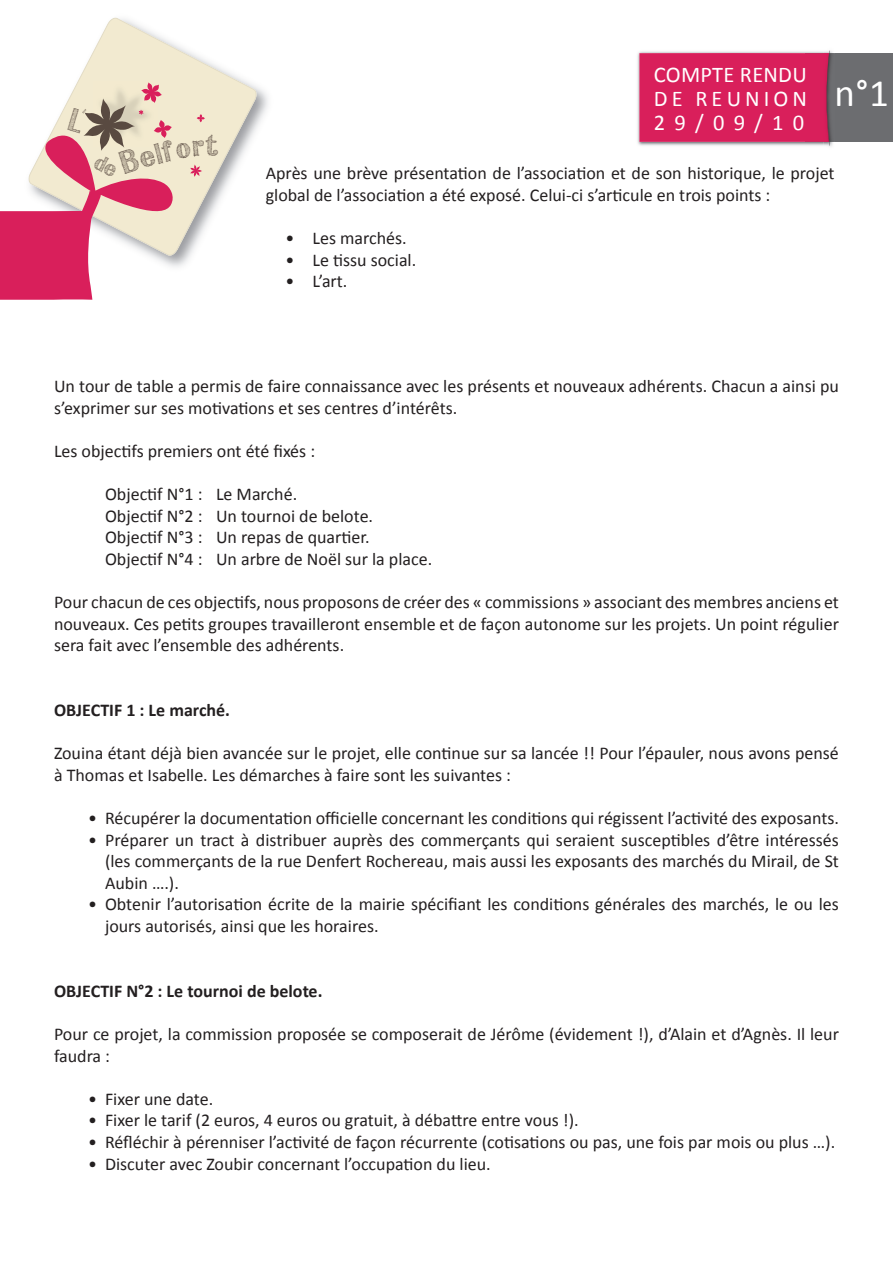
<style>
.page{position:relative;width:893px;height:1263px;background:#fff}
.page>*{position:absolute;margin:0;border:0;box-sizing:border-box;transform-origin:0 0}
.t1{font:39px "Calibri";color:#fff}
.t2{font:22.5px/24px "Calibri";letter-spacing:.18em;color:#fff;text-align:justify}
.t3{font:18px/21.6px "Calibri";color:#231f20}
.t4{font:700 18px "Calibri";color:#231f20}
</style>
<div class="page">
<div style="left:805px;top:53px;width:88px;height:89px;background:#6c6d70"></div>
<img style="left:637px;top:53px;width:2px;height:91px">
<img style="left:829px;top:50px;width:4px;height:97px">
<svg style="left:639px;top:51px;width:191px;height:95px;background:#d62b62"></svg>
<svg style="left:77px;top:18px;width:180px;height:188px"></svg>
<svg style="left:0;top:82px;width:219px;height:218px"></svg>
<p class="t2" style="left:654px;top:62px;width:155px">COMPTE RENDU DE REUNION 29/09/10</p>
<h1 class="t1" style="left:835px;top:69px;width:56px">n°1</h1>
<p class="t3" style="left:266px;top:163px;width:570px">Après une brève présentation de l’association et de son historique, le projet global de l’association a été exposé. Celui-ci s’articule en trois points :</p>
<p class="t3" style="left:286px;top:227px;width:123px">• Les marchés.</p>
<p class="t3" style="left:286px;top:249px;width:132px">• Le tissu social.</p>
<p class="t3" style="left:286px;top:271px;width:63px">• L’art.</p>
<p class="t3" style="left:54px;top:375px;width:786px">Un tour de table a permis de faire connaissance avec les présents et nouveaux adhérents. Chacun a ainsi pu s’exprimer sur ses motivations et ses centres d’intérêts.</p>
<p class="t3" style="left:54px;top:440px;width:263px">Les objectifs premiers ont été fixés :</p>
<p class="t3" style="left:105px;top:483px;width:329px">Objectif N°1 : Le Marché.<br>Objectif N°2 : Un tournoi de belote.<br>Objectif N°3 : Un repas de quartier.<br>Objectif N°4 : Un arbre de Noël sur la place.</p>
<p class="t3" style="left:54px;top:591px;width:786px;text-align:justify">Pour chacun de ces objectifs, nous proposons de créer des « commissions » associant des membres anciens et nouveaux. Ces petits groupes travailleront ensemble et de façon autonome sur les projets. Un point régulier sera fait avec l’ensemble des adhérents.</p>
<p class="t4" style="left:54px;top:698px;width:178px">OBJECTIF 1 : Le marché.</p>
<p class="t3" style="left:54px;top:742px;width:786px">Zouina étant déjà bien avancée sur le projet, elle continue sur sa lancée !! Pour l’épauler, nous avons pensé à Thomas et Isabelle. Les démarches à faire sont les suivantes :</p>
<p class="t3" style="left:88px;top:807px;width:752px">• Récupérer la documentation officielle concernant les conditions qui régissent l’activité des exposants.</p>
<p class="t3" style="left:105px;top:829px;width:735px;text-align:justify;text-indent:-17px">• Préparer un tract à distribuer auprès des commerçants qui seraient susceptibles d’être intéressés (les commerçants de la rue Denfert Rochereau, mais aussi les exposants des marchés du Mirail, de St Aubin ….).</p>
<p class="t3" style="left:105px;top:894px;width:735px;text-indent:-17px">• Obtenir l’autorisation écrite de la mairie spécifiant les conditions générales des marchés, le ou les jours autorisés, ainsi que les horaires.</p>
<p class="t4" style="left:54px;top:979px;width:270px">OBJECTIF N°2 : Le tournoi de belote.</p>
<p class="t3" style="left:54px;top:1023px;width:786px">Pour ce projet, la commission proposée se composerait de Jérôme (évidement !), d’Alain et d’Agnès. Il leur faudra :</p>
<p class="t3" style="left:88px;top:1088px;width:127px">• Fixer une date.</p>
<p class="t3" style="left:88px;top:1110px;width:492px">• Fixer le tarif (2 euros, 4 euros ou gratuit, à débattre entre vous !).</p>
<p class="t3" style="left:88px;top:1131px;width:749px">• Réfléchir à pérenniser l’activité de façon récurrente (cotisations ou pas, une fois par mois ou plus …).</p>
<p class="t3" style="left:88px;top:1153px;width:404px">• Discuter avec Zoubir concernant l’occupation du lieu.</p>
</div>
